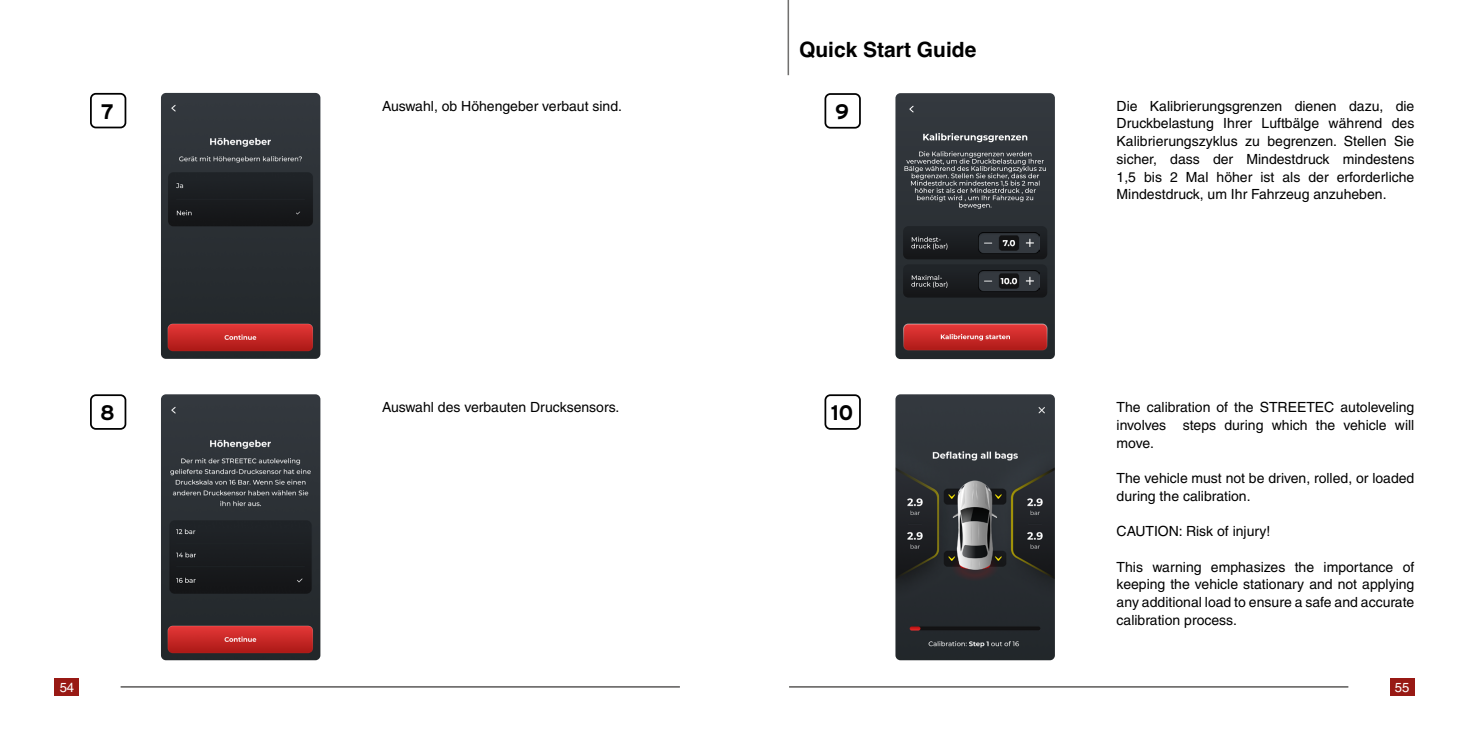
<style>
.page{position:relative;width:1469px;height:735px;background:#fff}
.page>*{position:absolute;margin:0;border:0;box-sizing:border-box;transform-origin:0 0}
.t1{font:700 21px "Helvetica";color:#000}
.t2{font:700 21px "Interstate";color:#000}
.t3{font:14px/17.7px "Helvetica";color:#000;text-align:justify}
.t4{font:13.12px "Helvetica";color:#fff}
</style>
<div class="page">
<img style="left:895px;top:394px;width:159px;height:266px">
<svg style="left:895px;top:93px;width:159px;height:266px;background:#42383c"></svg>
<div style="left:824px;top:394px;width:36px;height:35px;border:2px solid #000;border-radius:5px"></div>
<div style="left:824px;top:93px;width:36px;height:35px;border:2px solid #000;border-radius:5px"></div>
<img style="left:161px;top:394px;width:159px;height:266px">
<div style="left:90px;top:394px;width:36px;height:35px;border:2px solid #000;border-radius:5px"></div>
<img style="left:161px;top:93px;width:159px;height:265px">
<div style="left:90px;top:93px;width:36px;height:35px;border:2px solid #000;border-radius:5px"></div>
<hr style="left:787px;top:0;width:2px;height:75px;background:#71706f">
<hr style="left:121px;top:685px;width:559px;height:2px;background:#71706f">
<div style="left:55px;top:677px;width:24px;height:18px;background:#981914"></div>
<hr style="left:789px;top:685px;width:559px;height:2px;background:#71706f">
<div style="left:1389px;top:677px;width:25px;height:18px;background:#981914"></div>
<h1 class="t2" style="left:101px;top:100px;width:15px">7</h1>
<h1 class="t2" style="left:100px;top:401px;width:16px">8</h1>
<p class="t3" style="left:382px;top:97px;width:241px">Auswahl, ob Höhengeber verbaut sind.</p>
<p class="t3" style="left:382px;top:398px;width:239px">Auswahl des verbauten Drucksensors.</p>
<h1 class="t1" style="left:799px;top:33px;width:179px">Quick Start Guide</h1>
<h1 class="t2" style="left:835px;top:100px;width:15px">9</h1>
<h1 class="t2" style="left:830px;top:401px;width:24px">10</h1>
<p class="t3" style="left:1116px;top:97px;width:299px">Die Kalibrierungsgrenzen dienen dazu, die Druckbelastung Ihrer Luftbälge während des Kalibrierungszyklus zu begrenzen. Stellen Sie sicher, dass der Mindestdruck mindestens 1,5 bis 2 Mal höher ist als der erforderliche Mindestdruck, um Ihr Fahrzeug anzuheben.</p>
<p class="t3" style="left:1116px;top:398px;width:299px">The calibration of the STREETEC autoleveling involves steps during which the vehicle will move.</p>
<p class="t3" style="left:1116px;top:469px;width:299px">The vehicle must not be driven, rolled, or loaded during the calibration.</p>
<p class="t3" style="left:1116px;top:522px;width:155px">CAUTION: Risk of injury!</p>
<p class="t3" style="left:1116px;top:557px;width:299px">This warning emphasizes the importance of keeping the vehicle stationary and not applying any additional load to ensure a safe and accurate calibration process.</p>
<p class="t4" style="left:60px;top:679px;width:16px">54</p>
<p class="t4" style="left:1394px;top:679px;width:16px">55</p>
</div>
